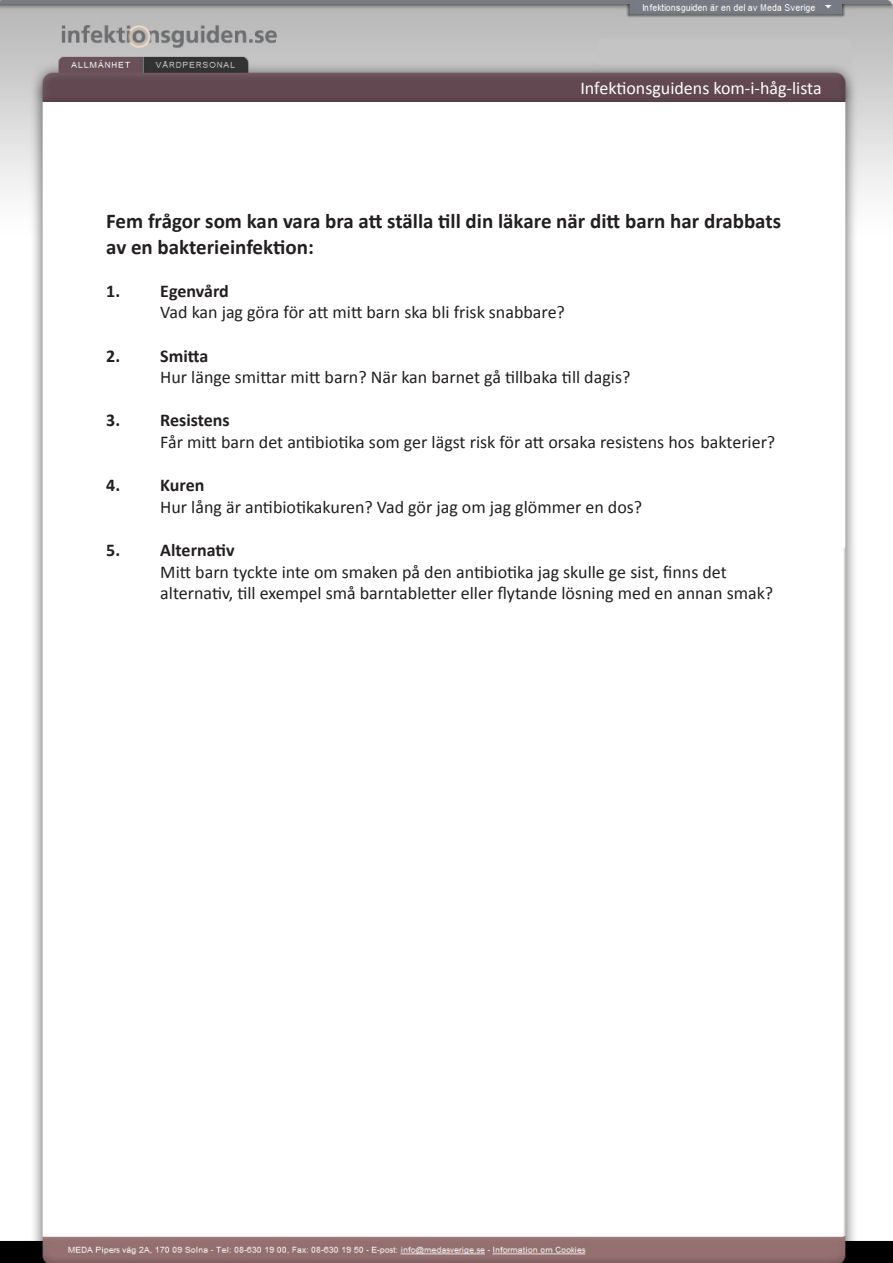
<style>
.page{position:relative;width:893px;height:1263px;background:#fff}
.page>*{position:absolute;margin:0;border:0;box-sizing:border-box;transform-origin:0 0}
.t1{font:700 21px/25.2px "Calibri";color:#231f20}
.t2{font:18px "Calibri";color:#231f20}
.t3{font:700 18px "Calibri";color:#231f20}
.t4{font:18px "Calibri";color:#fff}
</style>
<div class="page">
<img style="left:0;top:0;width:893px;height:1263px">
<p class="t4" style="left:580px;top:77px;width:243px">Infektionsguidens kom-i-håg-lista</p>
<p class="t1" style="left:106px;top:209px;width:676px">Fem frågor som kan vara bra att ställa till din läkare när ditt barn har drabbats av en bakterieinfektion:</p>
<p class="t3" style="left:106px;top:279px;width:124px">1. Egenvård</p>
<p class="t2" style="left:160px;top:301px;width:406px">Vad kan jag göra för att mitt barn ska bli frisk snabbare?</p>
<p class="t3" style="left:106px;top:344px;width:104px">2. Smitta</p>
<p class="t2" style="left:160px;top:366px;width:472px">Hur länge smittar mitt barn? När kan barnet gå tillbaka till dagis?</p>
<p class="t3" style="left:106px;top:409px;width:125px">3. Resistens</p>
<p class="t2" style="left:160px;top:431px;width:616px">Får mitt barn det antibiotika som ger lägst risk för att orsaka resistens hos bakterier?</p>
<p class="t3" style="left:106px;top:474px;width:100px">4. Kuren</p>
<p class="t2" style="left:160px;top:495px;width:483px">Hur lång är antibiotikakuren? Vad gör jag om jag glömmer en dos?</p>
<p class="t3" style="left:106px;top:538px;width:130px">5. Alternativ</p>
<p class="t2" style="left:160px;top:560px;width:568px">Mitt barn tyckte inte om smaken på den antibiotika jag skulle ge sist, finns det</p>
<p class="t2" style="left:160px;top:582px;width:614px">alternativ, till exempel små barntabletter eller flytande lösning med en annan smak?</p>
</div>
